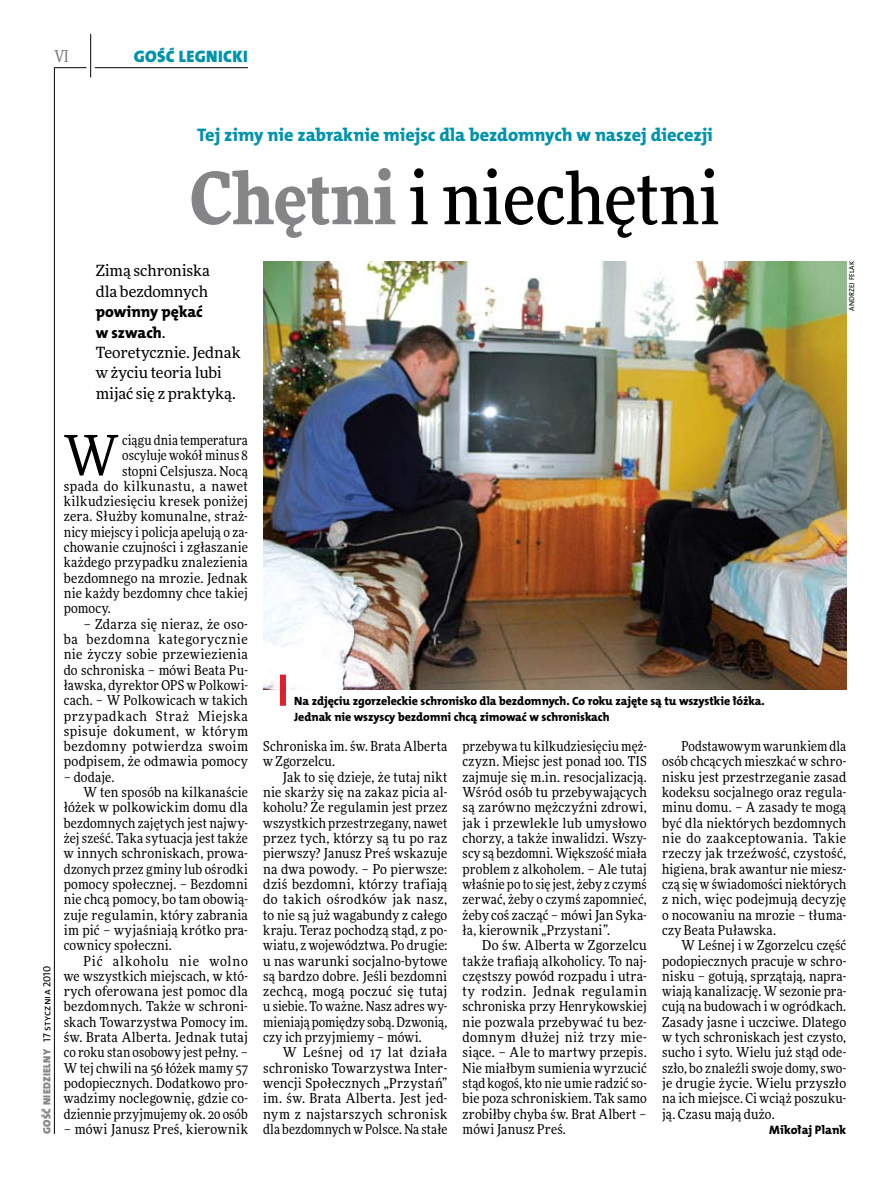
<style>
.page{position:relative;width:893px;height:1191px;background:#fff}
.page>*{position:absolute;margin:0;border:0;box-sizing:border-box;transform-origin:0 0}
.t1{font:500 72px "Freeday Narrow";color:#000}
.t2{font:55.95px "Freeday Narrow News";color:#000}
.t3{font:18.3px "The Mix HP8 Ex Bld";color:#0093aa}
.t4{font:16.65px "The Mix HP9 Blk";letter-spacing:.02em;color:#0093aa}
.t5{font:500 16.5px "Freeday Narrow";color:#858486;scale:.9 1}
.t6{font:15.75px/20.4px "The Mix HP8 Ex Bld";color:#000}
.t7{font:15.45px/20.4px "Freeday News";letter-spacing:-.01em;color:#000}
.t8{font:13.65px/15.3px "Freeday Narrow News";letter-spacing:.015em;color:#000;text-align:justify}
.t9{font:13.65px "Freeday Narrow News";letter-spacing:.035em;color:#000}
.t10{font:13.65px "Freeday Narrow News";letter-spacing:-.005em;color:#000}
.t11{font:13.65px "Freeday Narrow News";letter-spacing:.055em;color:#000}
.t12{font:12.3px "The Mix HP8 Ex Bld";letter-spacing:.005em;color:#000}
.t13{font:12px/15.3px "The Mix HP8 Ex Bld";letter-spacing:-.005em;color:#000}
.t14{font:10.5px "The Mix HP9 Blk";letter-spacing:.025em;color:#858486}
.t15{font:7.2px "The Mix HP5 Plain";letter-spacing:.015em;color:#000}
.s1{font-family:"The Mix HP5 Plain";color:#000}
.s2{font-weight:900;color:#858486}
.s3{font-family:"Freeday News";font-size:15.45px}
</style>
<div class="page">
<hr style="left:54px;top:67px;width:1px;height:1067px;background:#000">
<hr style="left:90px;top:34px;width:1px;height:43px;background:#000">
<hr style="left:54px;top:67px;width:32px;height:1px;background:#000">
<hr style="left:95px;top:67px;width:153px;height:1px;background:#000">
<img style="left:263px;top:261px;width:583px;height:429px">
<div style="left:280px;top:674px;width:6px;height:32px;background:#df1f2a"></div>
<p class="t5" style="left:54px;top:46px;width:17px">VI</p>
<p class="t4" style="left:134px;top:46px;width:115px">GOŚĆ LEGN ICKI</p>
<p class="t14" style="left:40px;top:1134px;width:170px;rotate:-90deg">GOŚĆ NIEDZIELNY <span class="s1">17 stycznia 2010</span></p>
<h3 class="t3" style="left:197px;top:123px;width:517px">Tej zimy nie zabraknie miejsc dla bezdomnych w naszej diecezji</h3>
<h1 class="t1" style="left:190px;top:154px;width:532px"><span class="s2">Chętni</span> i niechętni</h1>
<p class="t7" style="left:96px;top:260px;width:116px">Zimą schroniska dla bezdomnych</p>
<p class="t6" style="left:96px;top:302px;width:109px">powinny pękać w szwach<span class="s3">.</span></p>
<p class="t7" style="left:96px;top:342px;width:147px">Teoretycznie. Jednak w życiu teoria lubi mijać się z praktyką.</p>
<h2 class="t2" style="left:64px;top:421px;width:56px">W</h2>
<p class="t10" style="left:122px;top:432px;width:127px">ciągu dnia temperatura</p>
<p class="t15" style="left:847px;top:311px;width:51px;rotate:-90deg">Andrzej Felak</p>
<p class="t8" style="left:122px;top:447px;width:127px">oscyluje wokół minus 8</p>
<p class="t8" style="left:122px;top:463px;width:127px">stopni Celsjusza. Nocą</p>
<p class="t9" style="left:64px;top:477px;width:186px">spada do kilkunastu, a nawet</p>
<p class="t8" style="left:64px;top:493px;width:186px">kilkudziesięciu kresek poniżej</p>
<p class="t8" style="left:64px;top:509px;width:186px">zera. Służby komunalne, straż-</p>
<p class="t8" style="left:64px;top:524px;width:186px">nicy miejscy i policja apelują o za-</p>
<p class="t8" style="left:64px;top:539px;width:186px">chowanie czujności i zgłaszanie</p>
<p class="t8" style="left:64px;top:555px;width:186px">każdego przypadku znalezienia</p>
<p class="t8" style="left:64px;top:570px;width:186px">bezdomnego na mrozie. Jednak</p>
<p class="t8" style="left:64px;top:585px;width:186px">nie każdy bezdomny chce takiej</p>
<p class="t8" style="left:64px;top:600px;width:49px">pomocy.</p>
<p class="t8" style="left:64px;top:616px;width:186px;text-indent:20px">– Zdarza się nieraz, że oso&shy;ba bezdomna kategorycznie nie życzy sobie przewiezienia do schroniska – mówi Beata Pu&shy;ławska, dyrektor OPS w Polkowi&shy;cach. – W Polkowicach w takich przypadkach Straż Miejska spisuje dokument, w którym bezdomny potwierdza swoim podpisem, że odmawia pomocy</p>
<p class="t8" style="left:64px;top:769px;width:52px">– dodaje.</p>
<p class="t8" style="left:83px;top:784px;width:166px">W ten sposób na kilkanaście</p>
<p class="t8" style="left:64px;top:799px;width:186px">łóżek w polkowickim domu dla</p>
<p class="t8" style="left:64px;top:815px;width:186px">bezdomnych zajętych jest najwy-</p>
<p class="t8" style="left:64px;top:830px;width:186px">żej sześć. Taka sytuacja jest także</p>
<p class="t8" style="left:64px;top:845px;width:186px">w innych schroniskach, prowa-</p>
<p class="t8" style="left:64px;top:861px;width:186px">dzonych przez gminy lub ośrodki</p>
<p class="t8" style="left:64px;top:876px;width:186px">pomocy społecznej. – Bezdomni</p>
<p class="t8" style="left:64px;top:891px;width:186px">nie chcą pomocy, bo tam obowią-</p>
<p class="t8" style="left:64px;top:907px;width:186px">zuje regulamin, który zabrania</p>
<p class="t8" style="left:64px;top:922px;width:186px">im pić – wyjaśniają krótko pra-</p>
<p class="t8" style="left:64px;top:937px;width:110px">cownicy społeczni.</p>
<p class="t11" style="left:83px;top:952px;width:166px">Pić alkoholu nie wolno</p>
<p class="t8" style="left:64px;top:968px;width:186px">we wszystkich miejscach, w któ-</p>
<p class="t8" style="left:64px;top:983px;width:186px">rych oferowana jest pomoc dla</p>
<p class="t8" style="left:64px;top:998px;width:186px">bezdomnych. Także w schroni-</p>
<p class="t8" style="left:64px;top:1014px;width:186px">skach Towarzystwa Pomocy im.</p>
<p class="t8" style="left:64px;top:1029px;width:186px">św. Brata Alberta. Jednak tutaj</p>
<p class="t8" style="left:64px;top:1044px;width:186px">co roku stan osobowy jest pełny. –</p>
<p class="t8" style="left:64px;top:1060px;width:186px">W tej chwili na 56 łóżek mamy 57</p>
<p class="t8" style="left:64px;top:1075px;width:186px">podopiecznych. Dodatkowo pro-</p>
<p class="t8" style="left:64px;top:1090px;width:186px">wadzimy noclegownię, gdzie co-</p>
<p class="t8" style="left:64px;top:1106px;width:186px">dziennie przyjmujemy ok. 20 osób</p>
<p class="t8" style="left:64px;top:1121px;width:186px">– mówi Janusz Preś, kierownik</p>
<p class="t13" style="left:294px;top:693px;width:472px">Na zdjęciu zgorzeleckie schronisko dla bezdomnych. Co roku zajęte są tu wszystkie łóżka.<br>Jednak nie wszyscy bezdomni chcą zimować w schroniskach</p>
<p class="t8" style="left:263px;top:738px;width:186px">Schroniska im. św. Brata Alberta w Zgorzelcu.</p>
<p class="t8" style="left:263px;top:769px;width:186px;text-indent:20px">Jak to się dzieje, że tutaj nikt nie skarży się na zakaz picia al&shy;koholu? Że regulamin jest przez wszystkich przestrzegany, nawet przez tych, którzy są tu po raz pierwszy? Janusz Preś wskazuje na dwa powody. – Po pierwsze: dziś bezdomni, którzy trafiają do takich ośrodków jak nasz, to nie są już wagabundy z całego kraju. Teraz pochodzą stąd, z po&shy;wiatu, z województwa. Po drugie: u nas warunki socjalno-bytowe są bardzo dobre. Jeśli bezdomni zechcą, mogą poczuć się tutaj u siebie. To ważne. Nasz adres wy&shy;mieniają pomiędzy sobą. Dzwonią, czy ich przyjmiemy – mówi.</p>
<p class="t8" style="left:263px;top:1044px;width:186px;text-indent:20px">W Leśnej od 17 lat działa schronisko Towarzystwa Inter&shy;wencji Społecznych „Przystań” im. św. Brata Alberta. Jest jed&shy;nym z najstarszych schronisk dla bezdomnych w Polsce. Na stałe</p>
<p class="t8" style="left:463px;top:738px;width:186px">przebywa tu kilkudziesięciu męż&shy;czyzn. Miejsc jest ponad 100. TIS zajmuje się m.in. resocjalizacją.<br>Wśród osób tu przebywających są zarówno mężczyźni zdrowi, jak i przewlekle lub umysłowo chorzy, a także inwalidzi. Wszy&shy;scy są bezdomni. Większość miała problem z alkoholem. – Ale tutaj właśnie po to się jest, żeby z czymś zerwać, żeby o czymś zapomnieć, żeby coś zacząć – mówi Jan Syka&shy;ła, kierownik „Przystani”.</p>
<p class="t8" style="left:463px;top:937px;width:186px;text-indent:20px">Do św. Alberta w Zgorzelcu także trafiają alkoholicy. To naj&shy;częstszy powód rozpadu i utra&shy;ty rodzin. Jednak regulamin schroniska przy Henrykowskiej nie pozwala przebywać tu bez&shy;domnym dłużej niż trzy mie&shy;siące. – Ale to martwy przepis.<br>Nie miałbym sumienia wyrzucić stąd kogoś, kto nie umie radzić so&shy;bie poza schroniskiem. Tak samo zrobiłby chyba św. Brat Albert – mówi Janusz Preś.</p>
<p class="t8" style="left:662px;top:738px;width:186px;text-indent:20px">Podstawowym warunkiem dla osób chcących mieszkać w schro&shy;nisku jest przestrzeganie zasad kodeksu socjalnego oraz regula&shy;minu domu. – A zasady te mogą być dla niektórych bezdomnych nie do zaakceptowania. Takie rzeczy jak trzeźwość, czystość, higiena, brak awantur nie miesz&shy;czą się w świadomości niektórych z nich, więc podejmują decyzję o nocowaniu na mrozie – tłuma&shy;czy Beata Puławska.</p>
<p class="t8" style="left:662px;top:937px;width:186px;text-indent:20px">W Leśnej i w Zgorzelcu część podopiecznych pracuje w schro&shy;nisku – gotują, sprzątają, napra&shy;wiają kanalizację. W sezonie pra&shy;cują na budowach i w ogródkach.<br>Zasady jasne i uczciwe. Dlatego w tych schroniskach jest czysto, sucho i syto. Wielu już stąd ode&shy;szło, bo znaleźli swoje domy, swo&shy;je drugie życie. Wielu przyszło na ich miejsce. Ci wciąż poszuku&shy;ją. Czasu mają dużo.</p>
<p class="t12" style="left:769px;top:1122px;width:79px">Mikołaj Plank</p>
</div>
